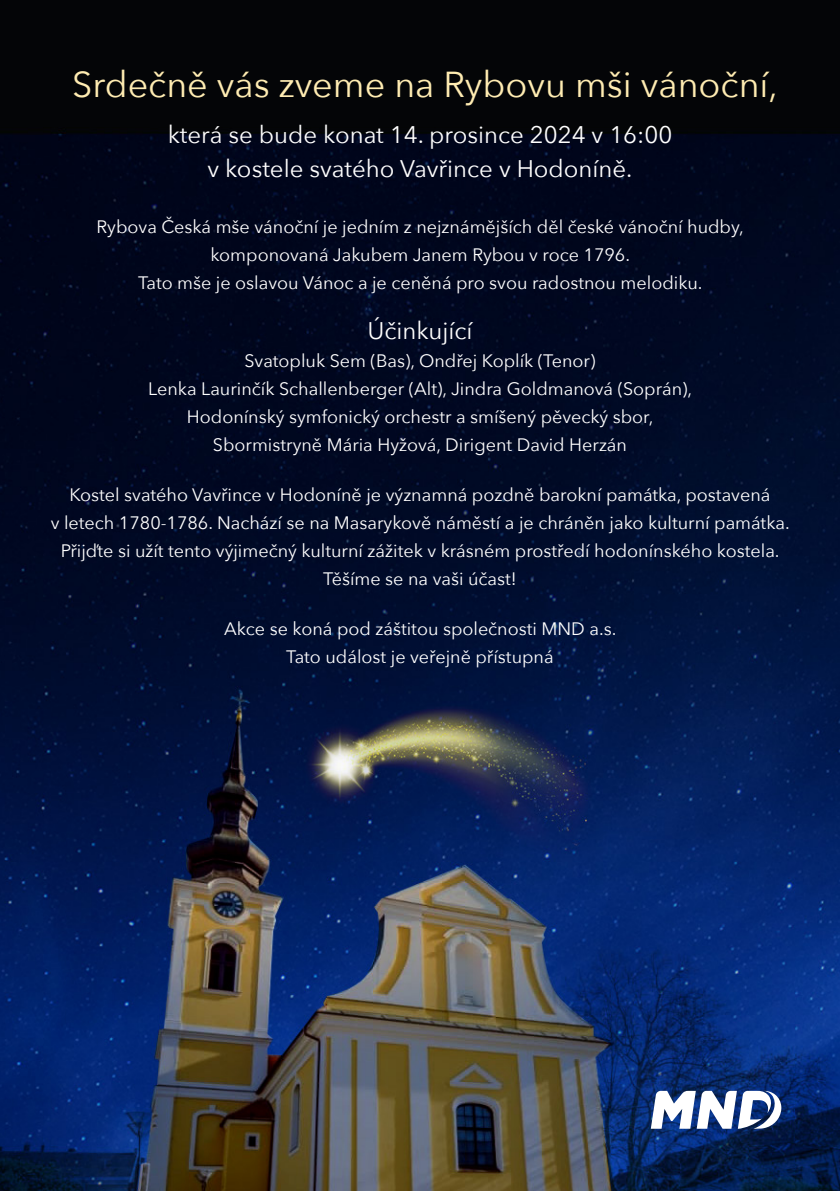
<style>
.page{position:relative;width:840px;height:1191px;background:#fff}
.page>*{position:absolute;margin:0;border:0;box-sizing:border-box;transform-origin:0 0}
.t1{font:36px "Avenir Next";color:#ffecb2}
.t2{font:24px/34px "Avenir Next";color:#fff;text-align:center}
.t3{font:18px/28px "Avenir Next";color:#fff;text-align:center}
</style>
<div class="page">
<img style="left:0;top:0;width:839px;height:1191px">
<svg style="left:650px;top:1090px;width:130px;height:38px"></svg>
<h1 class="t1" style="left:72px;top:54px;width:707px">Srdečně vás zveme na Rybovu mši vánoční,</h1>
<h2 class="t2" style="left:168px;top:116px;width:506px">která se bude konat 14. prosince 2024 v 16:00 v kostele svatého Vavřince v Hodoníně.</h2>
<p class="t3" style="left:96px;top:212px;width:648px">Rybova Česká mše vánoční je jedním z nejznámějších děl české vánoční hudby, komponovaná Jakubem Janem Rybou v roce 1796.<br>Tato mše je oslavou Vánoc a je ceněná pro svou radostnou melodiku.</p>
<h2 class="t2" style="left:367px;top:312px;width:106px">Účinkující</h2>
<p class="t3" style="left:148px;top:346px;width:545px">Svatopluk Sem (Bas), Ondřej Koplík (Tenor)<br>Lenka Laurinčík Schallenberger (Alt), Jindra Goldmanová (Soprán), Hodonínský symfonický orchestr a smíšený pěvecký sbor, Sbormistryně Mária Hyžová, Dirigent David Herzán</p>
<p class="t3" style="left:51px;top:480px;width:740px">Kostel svatého Vavřince v Hodoníně je významná pozdně barokní památka, postavená<br>v letech 1780-1786. Nachází se na Masarykově náměstí a je chráněn jako kulturní památka.<br>Přijďte si užít tento výjimečný kulturní zážitek v krásném prostředí hodonínského kostela.<br>Těšíme se na vaši účast!</p>
<p class="t3" style="left:224px;top:614px;width:393px">Akce se koná pod záštitou společnosti MND a.s.<br>Tato událost je veřejně přístupná</p>
</div>
